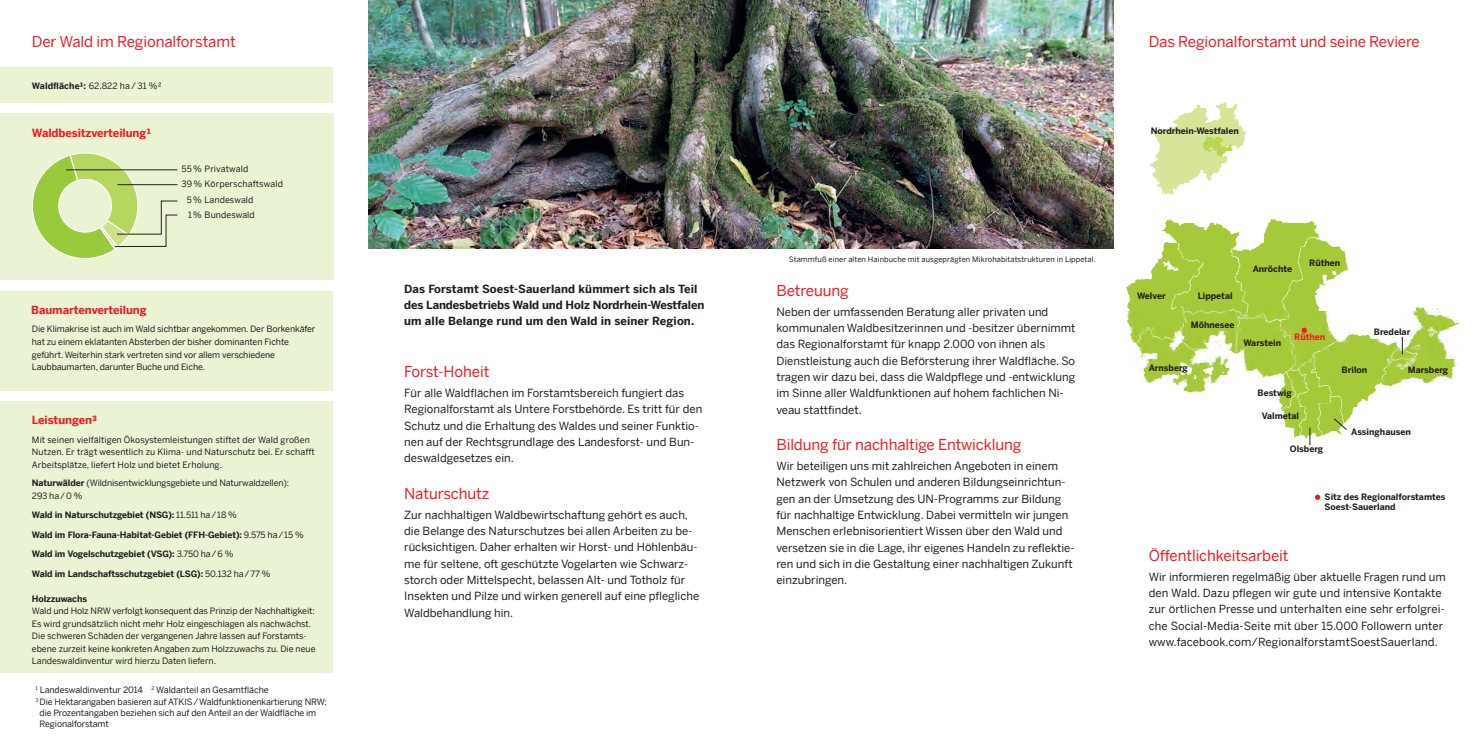
<style>
.page{position:relative;width:1482px;height:745px;background:#fff}
.page>*{position:absolute;margin:0;border:0;box-sizing:border-box;transform-origin:0 0}
.t1{font:15px "Benton Sans TT";letter-spacing:-.01em;color:#ee1d23}
.t2{font:11.25px/16.2px "Benton Sans TT";color:#231f20}
.t3{font:700 11.25px/16.2px "Benton Sans TT";color:#231f20}
.t4{font:700 11.25px "Benton Sans TT";letter-spacing:-.01em;color:#ee1d23}
.t5{font:8.75px/12.5px "Benton Sans TT";letter-spacing:-.01em;color:#231f20}
.t6{font:8.75px/12.5px "Benton Sans TT";letter-spacing:.01em;color:#231f20}
.t7{font:700 8.75px "Benton Sans TT";letter-spacing:-.01em;color:#231f20}
.t8{font:700 8.75px/10px "Benton Sans";color:#231f20}
.t9{font:700 8.75px "Benton Sans";color:#ee1d23}
.t10{font:7.5px "Benton Sans TT";letter-spacing:.01em;color:#231f20}
.s1{font-weight:700}
.s2{font-family:"Benton Sans"}
.s3{font-weight:400}
</style>
<div class="page">
<img style="left:1126px;top:219px;width:335px;height:226px">
<img style="left:1149px;top:102px;width:98px;height:93px">
<svg style="left:1315px;top:494px;width:4px;height:5px"></svg>
<svg style="left:1301px;top:327px;width:5px;height:6px"></svg>
<svg style="left:1401px;top:337px;width:1px;height:17px"></svg>
<svg style="left:1309px;top:427px;width:1px;height:18px"></svg>
<svg style="left:1333px;top:418px;width:13px;height:12px"></svg>
<div style="left:0;top:291px;width:333px;height:99px;background:#eaf3d4"></div>
<div style="left:0;top:400px;width:333px;height:271px;background:#eaf3d4"></div>
<div style="left:0;top:67px;width:333px;height:36px;background:#eaf3d4"></div>
<div style="left:0;top:113px;width:334px;height:167px;background:#eaf3d4"></div>
<img style="left:369px;top:0;width:744px;height:248px">
<svg style="left:32px;top:152px;width:146px;height:107px"></svg>
<hr style="left:66px;top:169px;width:111px;height:1px;background:#231f20">
<h1 class="t1" style="left:32px;top:34px;width:205px">Der Wald im Regionalforstamt</h1>
<p class="t5" style="left:32px;top:79px;width:131px"><span class="s1">Waldfläche¹:</span> 62.822 ha /31 %²</p>
<p class="t4" style="left:32px;top:126px;width:121px">Waldbesitzverteilung¹</p>
<p class="t6" style="left:181px;top:163px;width:68px">55% Privatwald</p>
<p class="t6" style="left:181px;top:178px;width:103px">39% Kö<span class="s2">r</span>perschaftswald</p>
<p class="t6" style="left:187px;top:193px;width:68px">5% Landeswald</p>
<p class="t6" style="left:188px;top:208px;width:68px">1% Bundeswald</p>
<p class="t4" style="left:31px;top:303px;width:117px">Baumartenverteilung</p>
<p class="t5" style="left:32px;top:323px;width:285px">Die Klimakrise ist auch im Wald sichtbar angekommen. Der Borkenkäfer hat zu einem eklatanten Absterben der bisher dominanten Fichte geführt. Weiterhin stark vertreten sind vor allem verschiedene Laubbaumarten, darunter Buche und Eiche.</p>
<p class="t4" style="left:32px;top:413px;width:67px">Leistungen³</p>
<p class="t6" style="left:32px;top:433px;width:284px">Mit seinen vielfältigen Ökosystemleistungen stiftet der Wald großen<br>Nutzen. Er trägt wesentlich zu Klima- und Naturschutz bei. Er schafft<br>Arbeitsplätze, liefert Holz und bietet Erholung.</p>
<p class="t5" style="left:32px;top:477px;width:259px"><span class="s1">Naturwälder</span> (Wildnisentwicklungsgebiete und Naturwaldzellen):<br>293 ha/0 %</p>
<p class="t7" style="left:32px;top:510px;width:206px">Wald in Naturschutzgebiet (NSG): <span class="s3">11.511 ha/18 %</span></p>
<p class="t7" style="left:32px;top:529px;width:273px">Wald im Flora-Fauna-Habitat-Gebiet (FFH-Gebiet): <span class="s3">9.575 ha/15 %</span></p>
<p class="t7" style="left:32px;top:549px;width:203px">Wald im Vogelschutzgebiet (VSG): <span class="s3">3.750 ha/6 %</span></p>
<p class="t7" style="left:32px;top:568px;width:240px">Wald im Landschaftsschutzgebiet (LSG): <span class="s3">50.132 ha/77 %</span></p>
<p class="t7" style="left:32px;top:593px;width:57px">Holzzuwachs</p>
<p class="t5" style="left:32px;top:604px;width:285px">Wald und Holz NRW verfolgt konsequent das Prinzip der Nachhaltigkeit:<br>Es wird grundsätzlich nicht mehr Holz eingeschlagen als nachwächst.<br>Die schweren Schäden der vergangenen Jahre lassen auf Forstamts&shy;ebene zurzeit keine konkreten Angaben zum Holzzuwachs zu. Die neue Landeswaldinventur wird hierzu Daten liefern.</p>
<p class="t5" style="left:35px;top:683px;width:235px"><sup>1</sup> Landeswaldinventur 2014 <sup>2</sup> Waldanteil an Gesamtfläche</p>
<p class="t5" style="left:35px;top:694px;width:293px"><sup>3</sup> Die Hektarangaben basieren auf ATKIS/Waldfunktionenkartierung NRW;</p>
<p class="t5" style="left:40px;top:706px;width:278px">die Prozentangaben beziehen sich auf den Anteil an der Waldfläche im</p>
<p class="t5" style="left:40px;top:717px;width:71px">Regionalforstamt</p>
<p class="t3" style="left:404px;top:280px;width:302px">Das Forstamt Soest-Sauerland kümmert sich als Teil des Landesbetriebs Wald und Holz Nordrhein-Westfalen um alle Belange rund um den Wald in seiner Region.</p>
<h1 class="t1" style="left:404px;top:363px;width:87px">Forst-Hoheit</h1>
<p class="t2" style="left:404px;top:385px;width:299px">Für alle Waldflächen im Forstamtsbereich fungiert das Regionalforstamt als Untere Forstbehörde. Es tritt für den Schutz und die Erhaltung des Waldes und seiner Funktio&shy;nen auf der Rechtsgrundlage des Landesforst- und Bun&shy;deswaldgesetzes ein.</p>
<h1 class="t1" style="left:404px;top:485px;width:87px">Naturschutz</h1>
<p class="t2" style="left:404px;top:506px;width:296px">Zur nachhaltigen Waldbewirtschaftung gehört es auch, die Belange des Naturschutzes bei allen Arbeiten zu be&shy;rücksichtigen. Daher erhalten wir Horst- und Höhlenbäu&shy;me für seltene, oft geschützte Vogelarten wie Schwarz&shy;storch oder Mittelspecht, belassen Alt- und Totholz für Insekten und Pilze und wirken generell auf eine pflegliche Waldbehandlung hin.</p>
<h1 class="t1" style="left:1148px;top:34px;width:273px">Das Regionalforstamt und seine Reviere</h1>
<p class="t8" style="left:1150px;top:125px;width:89px">Nordrhein-Westfalen</p>
<p class="t10" style="left:788px;top:255px;width:308px">Stammfuß einer alten Hainbuche mit ausgeprägten Mikrohabitatstrukturen in Lippetal.</p>
<h1 class="t1" style="left:776px;top:282px;width:74px">Betreuung</h1>
<p class="t2" style="left:776px;top:304px;width:300px">Neben der umfassenden Beratung aller privaten und kommunalen Waldbesitzerinnen und -besitzer übernimmt das Regionalforstamt für knapp 2.000 von ihnen als Dienstleistung auch die Beförsterung ihrer Waldfläche. So tragen wir dazu bei, dass die Waldpflege und -entwicklung im Sinne aller Waldfunktionen auf hohem fachlichen Ni&shy;veau stattfindet.</p>
<h1 class="t1" style="left:776px;top:436px;width:246px">Bildung für nachhaltige Entwicklung</h1>
<p class="t2" style="left:776px;top:458px;width:299px">Wir beteiligen uns mit zahlreichen Angeboten in einem Netzwerk von Schulen und anderen Bildungseinrichtun&shy;gen an der Umsetzung des UN-Programms zur Bildung für nachhaltige Entwicklung. Dabei vermitteln wir jungen Menschen erlebnisorientiert Wissen über den Wald und versetzen sie in die Lage, ihr eigenes Handeln zu reflektie&shy;ren und sich in die Gestaltung einer nachhaltigen Zukunft einzubringen.</p>
<p class="t8" style="left:1137px;top:290px;width:30px">Welver</p>
<p class="t8" style="left:1197px;top:290px;width:36px">Lippetal</p>
<p class="t8" style="left:1190px;top:320px;width:45px">Möhnesee</p>
<p class="t8" style="left:1148px;top:362px;width:41px">Arnsberg</p>
<p class="t8" style="left:1252px;top:264px;width:41px">Anröchte</p>
<p class="t8" style="left:1308px;top:257px;width:33px">Rüthen</p>
<p class="t8" style="left:1243px;top:337px;width:39px">Warstein</p>
<p class="t9" style="left:1293px;top:332px;width:33px">Rüthen</p>
<p class="t8" style="left:1373px;top:327px;width:38px">Bredelar</p>
<p class="t8" style="left:1257px;top:387px;width:36px">Bestwig</p>
<p class="t8" style="left:1261px;top:410px;width:39px">Valmetal</p>
<p class="t8" style="left:1289px;top:443px;width:35px">Olsberg</p>
<p class="t8" style="left:1341px;top:364px;width:27px">Brilon</p>
<p class="t8" style="left:1407px;top:364px;width:42px">Marsberg</p>
<p class="t8" style="left:1350px;top:426px;width:61px">Assinghausen</p>
<p class="t8" style="left:1324px;top:491px;width:122px">Sitz des Regionalforstamtes<br>Soest-Sauerland</p>
<h1 class="t1" style="left:1148px;top:547px;width:141px">Öffentlichkeitsarbeit</h1>
<p class="t2" style="left:1148px;top:568px;width:298px">Wir informieren regelmäßig über aktuelle Fragen rund um den Wald. Dazu pflegen wir gute und intensive Kontakte zur örtlichen Presse und unterhalten eine sehr erfolgrei&shy;che Social-Media-Seite mit über 15.000 Followern unter www.facebook.com/RegionalforstamtSoestSauerland.</p>
</div>
